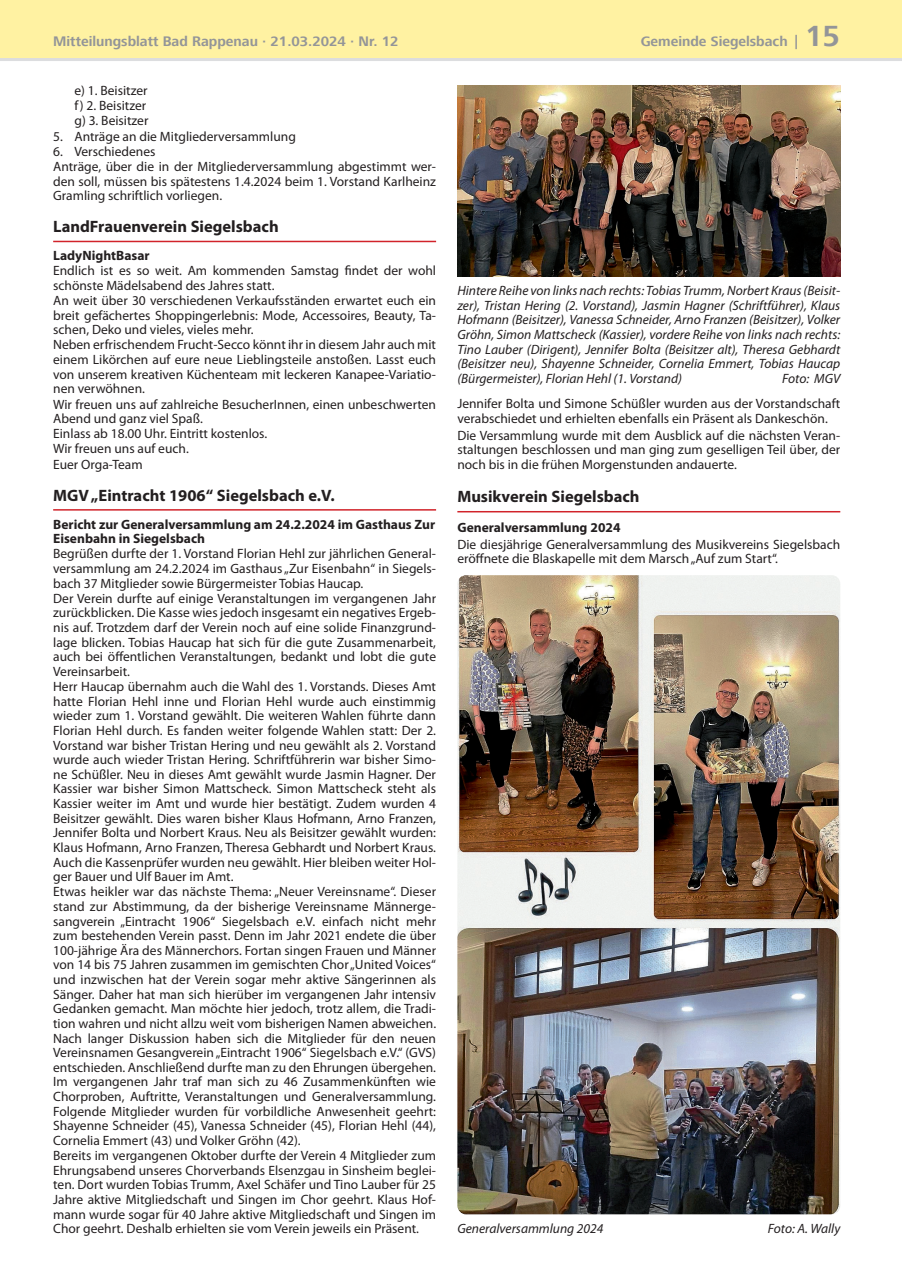
<style>
.page{position:relative;width:902px;height:1280px;background:#fff}
.page>*{position:absolute;margin:0;border:0;box-sizing:border-box;transform-origin:0 0}
.NM_Rubrik_Siegelsbac{font:700 16.5px "Myriad Pro";color:#231f20}
.t1{font:700 14.25px "Frutiger Next LT";color:#939598}
.NM_Textblock{font:13.5px/14.5px "Myriad Pro";color:#231f20;text-align:justify}
.NM_Bild{font:italic 13.5px/14.5px "Myriad Pro";color:#231f20;text-align:justify}
.BR_halbfett{font:700 13.5px/14.5px "Myriad Pro";color:#231f20}
.NM_Überschrift{font:700 13.5px "Myriad Pro";color:#231f20}
.s1{font-size:30px}
</style>
<div class="page">
<div style="left:0;top:0;width:901px;height:60px;background:#fff2a2"></div>
<hr style="left:0;top:58px;width:901px;height:3px;background:#dcdddf">
<hr style="left:53px;top:241px;width:383px;height:1px;background:#d1232a">
<hr style="left:53px;top:509px;width:383px;height:2px;background:#d1232a">
<hr style="left:457px;top:511px;width:383px;height:1px;background:#d1232a">
<img style="left:457px;top:85px;width:383px;height:191px">
<img style="left:457px;top:575px;width:383px;height:639px">
<p class="t1" style="left:53px;top:33px;width:347px">Mitteilungsblatt Bad Rappenau · 21.03.2024 · Nr. 12</p>
<p class="t1" style="left:640px;top:33px;width:201px">Gemeinde Siegelsbach | <span class="s1">15</span></p>
<p class="NM_Textblock" style="left:74px;top:83px;width:75px">e) 1. Beisitzer</p>
<p class="NM_Textblock" style="left:74px;top:98px;width:73px">f) 2. Beisitzer</p>
<p class="NM_Textblock" style="left:74px;top:113px;width:75px">g) 3. Beisitzer</p>
<p class="NM_Textblock" style="left:53px;top:129px;width:244px">5. Anträge an die Mitgliederversammlung</p>
<p class="NM_Textblock" style="left:53px;top:144px;width:104px">6. Verschiedenes</p>
<p class="NM_Textblock" style="left:53px;top:159px;width:384px">Anträge, über die in der Mitgliederversammlung abgestimmt wer&shy;den soll, müssen bis spätestens 1.4.2024 beim 1. Vorstand Karlheinz Gramling schriftlich vorliegen.</p>
<p class="NM_Rubrik_Siegelsbac" style="left:53px;top:216px;width:227px">LandFrauenverein Siegelsbach</p>
<p class="NM_Überschrift" style="left:53px;top:247px;width:98px">LadyNightBasar</p>
<p class="NM_Textblock" style="left:53px;top:263px;width:384px">Endlich ist es so weit. Am kommenden Samstag findet der wohl schönste Mädelsabend des Jahres statt.</p>
<p class="NM_Textblock" style="left:53px;top:293px;width:384px">An weit über 30 verschiedenen Verkaufsständen erwartet euch ein breit gefächertes Shoppingerlebnis: Mode, Accessoires, Beauty, Ta&shy;schen, Deko und vieles, vieles mehr.</p>
<p class="NM_Textblock" style="left:53px;top:337px;width:384px">Neben erfrischendem Frucht-Secco könnt ihr in diesem Jahr auch mit einem Likörchen auf eure neue Lieblingsteile anstoßen. Lasst euch von unserem kreativen Küchenteam mit leckeren Kanapee-Variatio&shy;nen verwöhnen.</p>
<p class="NM_Textblock" style="left:53px;top:396px;width:384px">Wir freuen uns auf zahlreiche BesucherInnen, einen unbeschwerten<br>Abend und ganz viel Spaß.</p>
<p class="NM_Textblock" style="left:53px;top:426px;width:215px">Einlass ab 18.00 Uhr. Eintritt kostenlos.</p>
<p class="NM_Textblock" style="left:53px;top:441px;width:137px">Wir freuen uns auf euch.</p>
<p class="NM_Textblock" style="left:53px;top:457px;width:91px">Euer Orga-Team</p>
<p class="NM_Rubrik_Siegelsbac" style="left:53px;top:484px;width:283px">MGV „Eintracht 1906“ Siegelsbach e.V.</p>
<p class="BR_halbfett" style="left:53px;top:516px;width:383px">Bericht zur Generalversammlung am 24.2.2024 im Gasthaus Zur<br>Eisenbahn in Siegelsbach</p>
<p class="NM_Textblock" style="left:53px;top:546px;width:384px">Begrüßen durfte der 1. Vorstand Florian Hehl zur jährlichen General&shy;versammlung am 24.2.2024 im Gasthaus „Zur Eisenbahn“ in Siegels&shy;bach 37 Mitglieder sowie Bürgermeister Tobias Haucap.</p>
<p class="NM_Textblock" style="left:53px;top:591px;width:384px">Der Verein durfte auf einige Veranstaltungen im vergangenen Jahr zurückblicken. Die Kasse wies jedoch insgesamt ein negatives Ergeb&shy;nis auf. Trotzdem darf der Verein noch auf eine solide Finanzgrund&shy;lage blicken. Tobias Haucap hat sich für die gute Zusammenarbeit, auch bei öffentlichen Veranstaltungen, bedankt und lobt die gute Vereinsarbeit.</p>
<p class="NM_Textblock" style="left:53px;top:679px;width:384px">Herr Haucap übernahm auch die Wahl des 1. Vorstands. Dieses Amt hatte Florian Hehl inne und Florian Hehl wurde auch einstimmig wieder zum 1. Vorstand gewählt. Die weiteren Wahlen führte dann Florian Hehl durch. Es fanden weiter folgende Wahlen statt: Der 2.<br>Vorstand war bisher Tristan Hering und neu gewählt als 2. Vorstand wurde auch wieder Tristan Hering. Schriftführerin war bisher Simo&shy;ne Schüßler. Neu in dieses Amt gewählt wurde Jasmin Hagner. Der Kassier war bisher Simon Mattscheck. Simon Mattscheck steht als Kassier weiter im Amt und wurde hier bestätigt. Zudem wurden 4<br>Beisitzer gewählt. Dies waren bisher Klaus Hofmann, Arno Franzen, Jennifer Bolta und Norbert Kraus. Neu als Beisitzer gewählt wurden:<br>Klaus Hofmann, Arno Franzen, Theresa Gebhardt und Norbert Kraus.<br>Auch die Kassenprüfer wurden neu gewählt. Hier bleiben weiter Hol&shy;ger Bauer und Ulf Bauer im Amt.</p>
<p class="NM_Textblock" style="left:53px;top:884px;width:384px">Etwas heikler war das nächste Thema: „Neuer Vereinsname“. Dieser stand zur Abstimmung, da der bisherige Vereinsname Männerge&shy;sangverein „Eintracht 1906“ Siegelsbach e.V. einfach nicht mehr zum bestehenden Verein passt. Denn im Jahr 2021 endete die über 100-jährige Ära des Männerchors. Fortan singen Frauen und Männer von 14 bis 75 Jahren zusammen im gemischten Chor „United Voices“ und inzwischen hat der Verein sogar mehr aktive Sängerinnen als Sänger. Daher hat man sich hierüber im vergangenen Jahr intensiv Gedanken gemacht. Man möchte hier jedoch, trotz allem, die Tradi&shy;tion wahren und nicht allzu weit vom bisherigen Namen abweichen.<br>Nach langer Diskussion haben sich die Mitglieder für den neuen Vereinsnamen Gesangverein „Eintracht 1906“ Siegelsbach e.V.“ (GVS) entschieden. Anschließend durfte man zu den Ehrungen übergehen.<br>Im vergangenen Jahr traf man sich zu 46 Zusammenkünften wie Chorproben, Auftritte, Veranstaltungen und Generalversammlung.<br>Folgende Mitglieder wurden für vorbildliche Anwesenheit geehrt:<br>Shayenne Schneider (45), Vanessa Schneider (45), Florian Hehl (44), Cornelia Emmert (43) und Volker Gröhn (42).</p>
<p class="NM_Textblock" style="left:53px;top:1148px;width:384px">Bereits im vergangenen Oktober durfte der Verein 4 Mitglieder zum Ehrungsabend unseres Chorverbands Elsenzgau in Sinsheim beglei&shy;ten. Dort wurden Tobias Trumm, Axel Schäfer und Tino Lauber für 25<br>Jahre aktive Mitgliedschaft und Singen im Chor geehrt. Klaus Hof&shy;mann wurde sogar für 40 Jahre aktive Mitgliedschaft und Singen im Chor geehrt. Deshalb erhielten sie vom Verein jeweils ein Präsent.</p>
<p class="NM_Bild" style="left:457px;top:283px;width:384px">Hintere Reihe von links nach rechts: Tobias Trumm, Norbert Kraus (Beisit&shy;zer), Tristan Hering (2. Vorstand), Jasmin Hagner (Schriftführer), Klaus Hofmann (Beisitzer), Vanessa Schneider, Arno Franzen (Beisitzer), Volker Gröhn, Simon Mattscheck (Kassier), vordere Reihe von links nach rechts:<br>Tino Lauber (Dirigent), Jennifer Bolta (Beisitzer alt), Theresa Gebhardt (Beisitzer neu), Shayenne Schneider, Cornelia Emmert, Tobias Haucap (Bürgermeister), Florian Hehl (1. Vorstand)</p>
<p class="NM_Bild" style="left:782px;top:371px;width:60px">Foto: MGV</p>
<p class="NM_Textblock" style="left:457px;top:396px;width:384px">Jennifer Bolta und Simone Schüßler wurden aus der Vorstandschaft verabschiedet und erhielten ebenfalls ein Präsent als Dankeschön.</p>
<p class="NM_Textblock" style="left:457px;top:427px;width:384px">Die Versammlung wurde mit dem Ausblick auf die nächsten Veran&shy;staltungen beschlossen und man ging zum geselligen Teil über, der noch bis in die frühen Morgenstunden andauerte.</p>
<p class="NM_Rubrik_Siegelsbac" style="left:457px;top:486px;width:184px">Musikverein Siegelsbach</p>
<p class="NM_Überschrift" style="left:457px;top:519px;width:165px">Generalversammlung 2024</p>
<p class="NM_Textblock" style="left:457px;top:537px;width:384px">Die diesjährige Generalversammlung des Musikvereins Siegelsbach eröffnete die Blaskapelle mit dem Marsch „Auf zum Start“.</p>
<p class="NM_Bild" style="left:457px;top:1221px;width:147px">Generalversammlung 2024</p>
<p class="NM_Bild" style="left:767px;top:1221px;width:74px">Foto: A. Wally</p>
</div>
